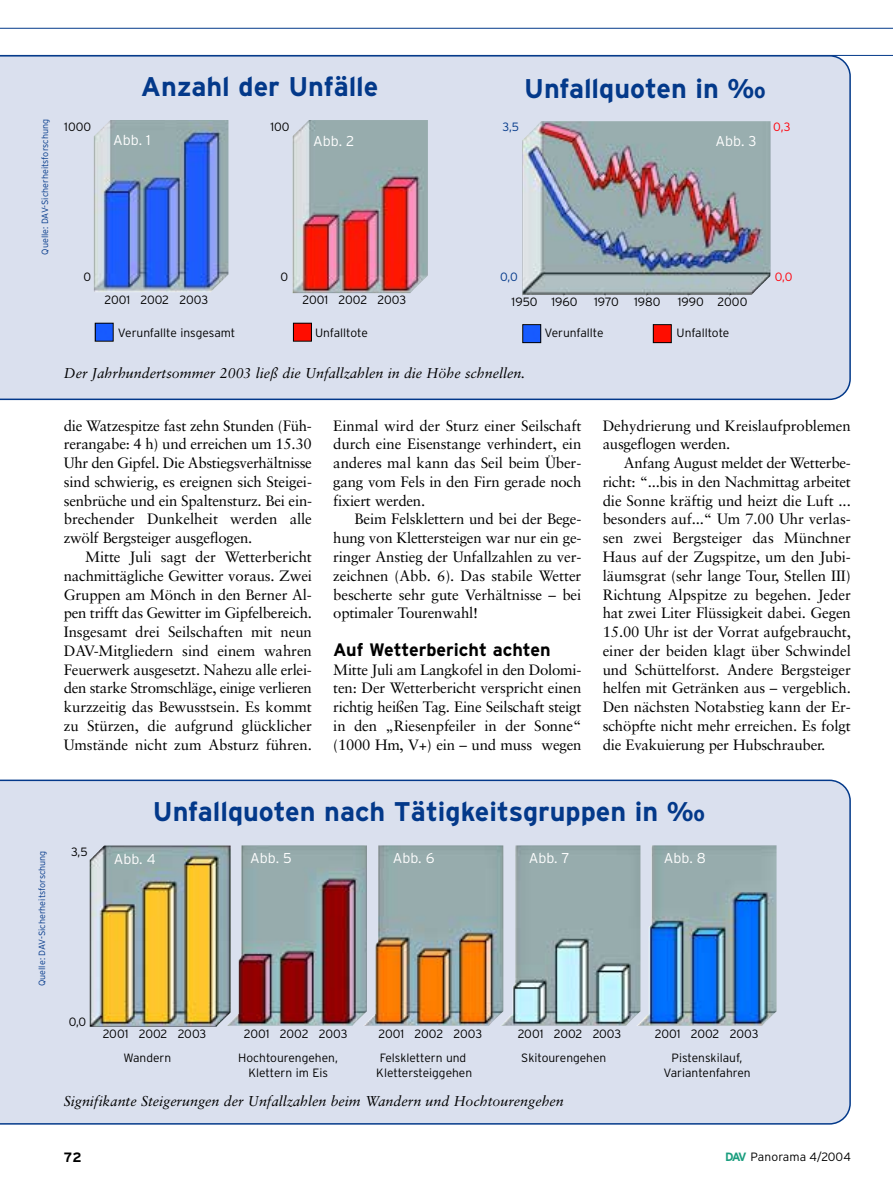
<style>
.page{position:relative;width:893px;height:1190px;background:#fff}
.page>*{position:absolute;margin:0;border:0;box-sizing:border-box;transform-origin:0 0}
.t1{font:700 27px "Interstate";color:#03398a}
.t2{font:700 18px "Interstate";color:#000}
.t3{font:15px/18.8px "Sabon";letter-spacing:-.01em;color:#000;text-align:justify}
.t4{font:italic 14.25px "Sabon";color:#000}
.t5{font:300 14.25px "Interstate";color:#fff}
.t6{font:700 13.5px "Interstate";color:#000}
.t7{font:300 12px "Interstate";color:#000}
.t8{font:300 12px "Interstate";color:#03398a}
.t9{font:300 12px "Interstate";color:#ff000a}
.t10{font:300 9px "Interstate";color:#03398a}
.s1{font-weight:700;color:#1b9e7f}
</style>
<div class="page">
<div style="left:0;top:779px;width:850px;height:345px;background:#dae0ee"></div>
<hr style="left:0;top:28px;width:892px;height:1px;background:#03398a">
<hr style="left:0;top:55px;width:892px;height:1px;background:#03398a">
<img style="left:90px;top:845px;width:686px;height:181px">
<div style="left:0;top:55px;width:850px;height:345px;background:#dae0ee"></div>
<img style="left:94px;top:120px;width:134px;height:172px">
<img style="left:292px;top:120px;width:136px;height:173px">
<img style="left:522px;top:121px;width:248px;height:176px">
<img style="left:97px;top:325px;width:15px;height:14px">
<img style="left:524px;top:326px;width:15px;height:15px">
<div style="left:522px;top:324px;width:19px;height:19px;border:1px solid #000"></div>
<img style="left:655px;top:326px;width:14px;height:15px">
<div style="left:653px;top:324px;width:18px;height:19px;border:1px solid #000"></div>
<img style="left:295px;top:325px;width:15px;height:14px">
<div style="left:293px;top:323px;width:19px;height:18px;border:1px solid #000"></div>
<p class="t10" style="left:42px;top:255px;width:137px;rotate:-90deg">Quelle: DAV-Sicherheitsforschung</p>
<p class="t7" style="left:64px;top:122px;width:28px">1000</p>
<h1 class="t1" style="left:141px;top:77px;width:239px">Anzahl der Unfälle</h1>
<h1 class="t1" style="left:524px;top:78px;width:243px">Unfallquoten in ‰</h1>
<p class="t7" style="left:270px;top:122px;width:21px">100</p>
<p class="t8" style="left:502px;top:122px;width:18px">3,5</p>
<p class="t5" style="left:113px;top:135px;width:39px">Abb. 1</p>
<p class="t5" style="left:313px;top:135px;width:43px">Abb. 2</p>
<p class="t5" style="left:715px;top:136px;width:42px">Abb. 3</p>
<p class="t9" style="left:773px;top:122px;width:19px">0,3</p>
<p class="t7" style="left:83px;top:272px;width:9px">0</p>
<p class="t7" style="left:104px;top:295px;width:105px">2001 2002 2003</p>
<p class="t7" style="left:280px;top:272px;width:9px">0</p>
<p class="t8" style="left:500px;top:272px;width:19px">0,0</p>
<p class="t7" style="left:302px;top:295px;width:105px">2001 2002 2003</p>
<p class="t7" style="left:511px;top:297px;width:67px">1950 1960</p>
<p class="t7" style="left:594px;top:297px;width:26px">1970</p>
<p class="t7" style="left:634px;top:297px;width:28px">1980</p>
<p class="t7" style="left:677px;top:297px;width:71px">1990 2000</p>
<p class="t7" style="left:118px;top:328px;width:119px">Verunfallte insgesamt</p>
<p class="t7" style="left:315px;top:328px;width:54px">Unfalltote</p>
<p class="t7" style="left:544px;top:328px;width:61px">Verunfallte</p>
<p class="t7" style="left:676px;top:328px;width:54px">Unfalltote</p>
<p class="t4" style="left:64px;top:367px;width:463px">Der Jahrhundertsommer 2003 ließ die Unfallzahlen in die Höhe schnellen.</p>
<p class="t9" style="left:774px;top:272px;width:19px">0,0</p>
<p class="t3" style="left:64px;top:417px;width:250px">die Watzespitze fast zehn Stunden (Füh&shy;rerangabe: 4 h) und erreichen um 15.30<br>Uhr den Gipfel. Die Abstiegsverhältnisse sind schwierig, es ereignen sich Steigei&shy;senbrüche und ein Spaltensturz. Bei ein&shy;brechender Dunkelheit werden alle zwölf Bergsteiger ausgeflogen.</p>
<p class="t3" style="left:64px;top:548px;width:250px;text-indent:21px">Mitte Juli sagt der Wetterbericht nachmittägliche Gewitter voraus. Zwei Gruppen am Mönch in den Berner Al&shy;pen trifft das Gewitter im Gipfelbereich.<br>Insgesamt drei Seilschaften mit neun DAV-Mitgliedern sind einem wahren Feuerwerk ausgesetzt. Nahezu alle erlei&shy;den starke Stromschläge, einige verlieren kurzzeitig das Bewusstsein. Es kommt zu Stürzen, die aufgrund glücklicher Umstände nicht zum Absturz führen.</p>
<p class="t3" style="left:333px;top:417px;width:250px">Einmal wird der Sturz einer Seilschaft durch eine Eisenstange verhindert, ein anderes mal kann das Seil beim Über&shy;gang vom Fels in den Firn gerade noch fixiert werden.</p>
<p class="t3" style="left:333px;top:511px;width:250px;text-indent:21px">Beim Felsklettern und bei der Bege&shy;hung von Klettersteigen war nur ein ge&shy;ringer Anstieg der Unfallzahlen zu ver&shy;zeichnen (Abb. 6). Das stabile Wetter bescherte sehr gute Verhältnisse – bei optimaler Tourenwahl!</p>
<p class="t2" style="left:333px;top:642px;width:219px">Auf Wetterbericht achten</p>
<p class="t3" style="left:333px;top:661px;width:250px">Mitte Juli am Langkofel in den Dolomi&shy;ten: Der Wetterbericht verspricht einen richtig heißen Tag. Eine Seilschaft steigt in den „Riesenpfeiler in der Sonne“ (1000 Hm, V+) ein – und muss wegen</p>
<p class="t3" style="left:602px;top:417px;width:250px">Dehydrierung und Kreislaufproblemen ausgeflogen werden.</p>
<p class="t3" style="left:602px;top:455px;width:250px;text-indent:21px">Anfang August meldet der Wetterbe&shy;richt: “...bis in den Nachmittag arbeitet die Sonne kräftig und heizt die Luft ... besonders auf...“ Um 7.00 Uhr verlas&shy;sen zwei Bergsteiger das Münchner Haus auf der Zugspitze, um den Jubi&shy;läumsgrat (sehr lange Tour, Stellen III)<br>Richtung Alpspitze zu begehen. Jeder hat zwei Liter Flüssigkeit dabei. Gegen 15.00 Uhr ist der Vorrat aufgebraucht, einer der beiden klagt über Schwindel und Schüttelforst. Andere Bergsteiger helfen mit Getränken aus – vergeblich.<br>Den nächsten Notabstieg kann der Er&shy;schöpfte nicht mehr erreichen. Es folgt die Evakuierung per Hubschrauber.</p>
<p class="t10" style="left:39px;top:986px;width:137px;rotate:-90deg">Quelle: DAV-Sicherheitsforschung</p>
<p class="t7" style="left:71px;top:847px;width:18px">3,5</p>
<h1 class="t1" style="left:153px;top:801px;width:553px">Unfallquoten nach Tätigkeitsgruppen in ‰</h1>
<p class="t5" style="left:114px;top:854px;width:43px">Abb. 4</p>
<p class="t5" style="left:250px;top:852px;width:43px">Abb. 5</p>
<p class="t5" style="left:393px;top:852px;width:43px">Abb. 6</p>
<p class="t5" style="left:529px;top:852px;width:42px">Abb. 7</p>
<p class="t5" style="left:664px;top:852px;width:43px">Abb. 8</p>
<p class="t7" style="left:69px;top:1017px;width:19px">0,0</p>
<p class="t7" style="left:103px;top:1029px;width:105px">2001 2002 2003</p>
<p class="t7" style="left:244px;top:1029px;width:105px">2001 2002 2003</p>
<p class="t7" style="left:378px;top:1029px;width:105px">2001 2002 2003</p>
<p class="t7" style="left:517px;top:1029px;width:105px">2001 2002 2003</p>
<p class="t7" style="left:654px;top:1029px;width:105px">2001 2002 2003</p>
<p class="t7" style="left:123px;top:1053px;width:49px">Wandern</p>
<p class="t7" style="left:238px;top:1053px;width:101px">Hochtourengehen,</p>
<p class="t7" style="left:380px;top:1053px;width:88px">Felsklettern und</p>
<p class="t7" style="left:521px;top:1053px;width:87px">Skitourengehen</p>
<p class="t7" style="left:671px;top:1053px;width:72px">Pistenskilauf,</p>
<p class="t7" style="left:248px;top:1068px;width:81px">Klettern im Eis</p>
<p class="t7" style="left:376px;top:1068px;width:97px">Klettersteiggehen</p>
<p class="t7" style="left:663px;top:1068px;width:89px">Variantenfahren</p>
<p class="t4" style="left:64px;top:1095px;width:501px">Signifikante Steigerungen der Unfallzahlen beim Wandern und Hochtourengehen</p>
<p class="t6" style="left:64px;top:1152px;width:19px">72</p>
<p class="t7" style="left:725px;top:1152px;width:127px"><span class="s1">DAV</span> Panorama 4/2004</p>
</div>
